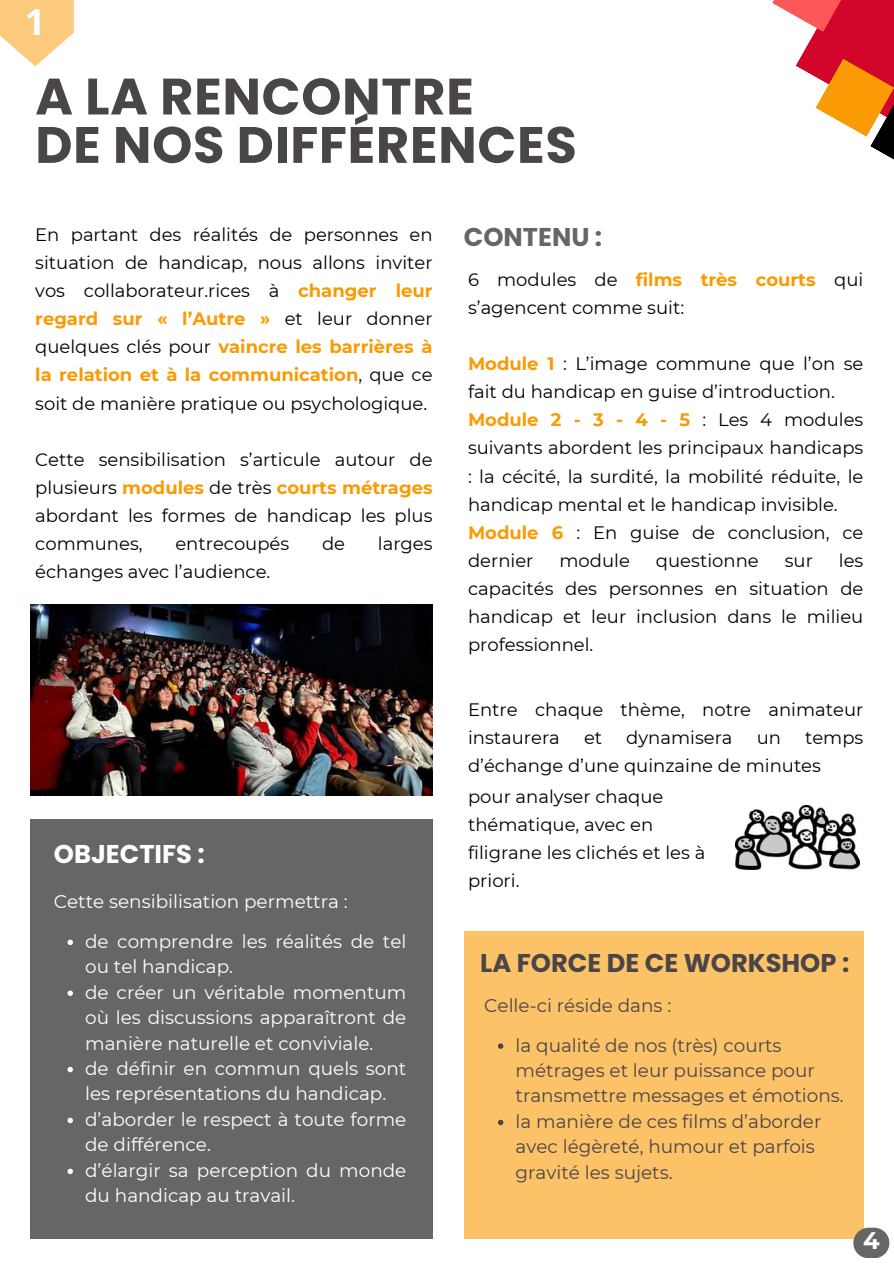
<style>
.page{position:relative;width:894px;height:1264px;background:#fff}
.page>*{position:absolute;margin:0;border:0;box-sizing:border-box;transform-origin:0 0}
.t1{font:700 51.15px/48.3px "Poppins";letter-spacing:.015em;color:#4a4549}
.t2{font:700 36px "Open Sans";color:#fff}
.t3{font:700 25.65px "Poppins";color:#4a4549}
.t4{font:700 25.65px "Poppins";color:#fff}
.t5{font:700 25.65px "Poppins";color:#666}
.t6{font:700 24px "Montserrat";color:#fff}
.t7{font:18.45px/25.5px "Montserrat";color:#fff}
.t8{font:18.45px/25.5px "Montserrat";color:#4a4549}
.t9{font:18px/28.2px "Montserrat";color:#000}
.s1{font-weight:700;color:#fa9a04}
</style>
<div class="page">
<div style="left:30px;top:818px;width:402px;height:420px;background:#666"></div>
<svg style="left:67px;top:939px;width:6px;height:6px"></svg>
<svg style="left:67px;top:990px;width:6px;height:5px"></svg>
<svg style="left:67px;top:1066px;width:6px;height:6px"></svg>
<svg style="left:67px;top:1117px;width:6px;height:6px"></svg>
<svg style="left:67px;top:1168px;width:6px;height:6px"></svg>
<svg style="left:0;top:0;width:74px;height:66px;fill:#fcca7d"></svg>
<svg style="left:772px;top:0;width:121px;height:159px"></svg>
<div style="left:463px;top:930px;width:399px;height:308px;background:#fcc268"></div>
<img style="left:30px;top:604px;width:402px;height:191px">
<img style="left:735px;top:805px;width:124px;height:64px">
<svg style="left:498px;top:1043px;width:5px;height:5px"></svg>
<svg style="left:498px;top:1119px;width:5px;height:6px"></svg>
<svg style="left:853px;top:1227px;width:36px;height:31px"></svg>
<h2 class="t2" style="left:25px;top:-3px;width:22px">1</h2>
<h1 class="t1" style="left:35px;top:72px;width:543px">A LA RENCONTRE<br>DE NOS DIFFÉRENCES</h1>
<p class="t9" style="left:35px;top:220px;width:398px;text-align:justify">En partant des réalités de personnes en situation de handicap, nous allons inviter vos collaborateur.rices à <span class="s1">changer leur regard sur « l’Autre »</span> et leur donner quelques clés pour <span class="s1">vaincre les barrières à la relation et à la communication</span>, que ce soit de manière pratique ou psychologique.</p>
<p class="t9" style="left:35px;top:445px;width:398px;text-align:justify">Cette sensibilisation s’articule autour de plusieurs <span class="s1">modules</span> de très <span class="s1">courts métrages </span>abordant les formes de handicap les plus communes,</p>
<p class="t9" style="left:175px;top:529px;width:115px">entrecoupés</p>
<p class="t9" style="left:322px;top:529px;width:25px">de</p>
<p class="t9" style="left:378px;top:529px;width:56px">larges</p>
<p class="t9" style="left:35px;top:558px;width:236px">échanges avec l’audience.</p>
<h3 class="t4" style="left:54px;top:835px;width:152px">OBJECTIFS :</h3>
<p class="t7" style="left:85px;top:881px;width:322px;line-height:39.9px;text-indent:-31px">Cette sensibilisation permettra :<br>de comprendre les réalités de tel</p>
<p class="t7" style="left:85px;top:953px;width:322px">ou tel handicap.<br>de créer un véritable momentum où les discussions apparaîtront de manière naturelle et conviviale.<br>de définir en commun quels sont les représentations du handicap. d’aborder le respect à toute forme de différence.<br>d’élargir sa perception du monde du handicap au travail.</p>
<h3 class="t5" style="left:463px;top:219px;width:140px">CONTENU :</h3>
<p class="t9" style="left:468px;top:265px;width:397px">6 modules de <span class="s1">films très courts</span> qui s’agencent comme suit:</p>
<p class="t9" style="left:468px;top:349px;width:397px"><span class="s1">Module 1</span> : L’image commune que l’on se fait du handicap en guise d’introduction.<br><span class="s1">Module 2 - 3 - 4 - 5</span> : Les 4 modules suivants abordent les principaux handicaps : la cécité, la surdité, la mobilité réduite, le handicap mental et le handicap invisible.<br><span class="s1">Module 6</span> : En guise de conclusion, ce dernier</p>
<p class="t9" style="left:468px;top:546px;width:397px;text-align:justify;text-indent:371px">les capacités des personnes en situation de handicap et leur inclusion dans le milieu professionnel.</p>
<p class="t9" style="left:559px;top:546px;width:72px">module</p>
<p class="t9" style="left:655px;top:546px;width:104px">questionne</p>
<p class="t9" style="left:784px;top:546px;width:30px">sur</p>
<p class="t9" style="left:468px;top:695px;width:397px">Entre chaque thème, notre animateur instaurera</p>
<p class="t9" style="left:584px;top:723px;width:20px">et</p>
<p class="t9" style="left:626px;top:723px;width:108px">dynamisera</p>
<p class="t9" style="left:756px;top:723px;width:26px">un</p>
<p class="t9" style="left:468px;top:723px;width:397px;text-indent:337px">temps d’échange d’une quinzaine de minutes</p>
<p class="t9" style="left:468px;top:782px;width:239px">pour analyser chaque thématique, avec en filigrane les clichés et les à priori.</p>
<h3 class="t3" style="left:480px;top:945px;width:370px">LA FORCE DE CE WORKSHOP :</h3>
<p class="t8" style="left:515px;top:985px;width:267px;line-height:39.9px;text-indent:-31px">Celle-ci réside dans :<br>la qualité de nos (très) courts</p>
<p class="t8" style="left:515px;top:1057px;width:329px">métrages et leur puissance pour transmettre messages et émotions. la manière de ces films d’aborder avec légèreté, humour et parfois gravité les sujets.</p>
<h3 class="t6" style="left:862px;top:1225px;width:18px">4</h3>
</div>
